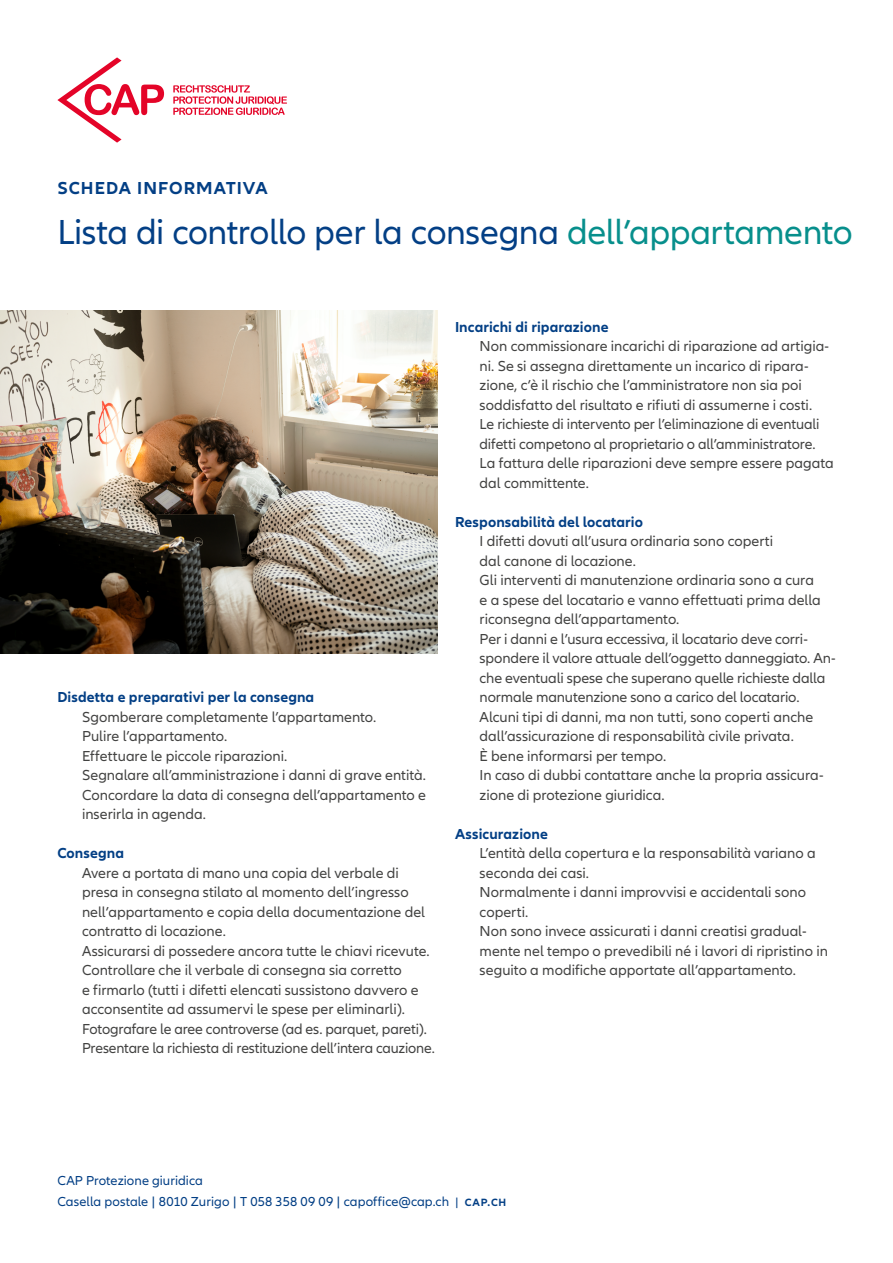
<style>
.page{position:relative;width:893px;height:1263px;background:#fff}
.page>*{position:absolute;margin:0;border:0;box-sizing:border-box;transform-origin:0 0}
.t1{font:36px "Allianz Neo";letter-spacing:-.01em;color:#033f85}
.t2{font:700 18px "Allianz Neo";letter-spacing:.055em;color:#033f85}
.Copy_10_13pt{font:15px/19.5px "Allianz Neo";color:#424241}
.t3{font:700 15px "Allianz Neo";letter-spacing:.005em;color:#033f85}
.Copy_8pt{font:13.5px "Allianz Neo";letter-spacing:.005em;color:#033f85}
.Headline_8pt{font:13.5px "Allianz Neo";color:#033f85}
.s1{color:#078f8c}
.s2{font-size:12px}
.s3{font-weight:700;font-size:10.95px}
</style>
<div class="page">
<svg style="left:57px;top:57px;width:107px;height:86px"></svg>
<svg style="left:173px;top:85px;width:114px;height:30px"></svg>
<img style="left:0;top:311px;width:438px;height:342px">
<p class="t2" style="left:57px;top:177px;width:212px">SCHEDA INFORMATIVA</p>
<p class="t1" style="left:57px;top:212px;width:797px">Lista di controllo per la consegna <span class="s1">dell’appartamento</span></p>
<h3 class="t3" style="left:57px;top:688px;width:258px">Disdetta e preparativi per la consegna</h3>
<p class="Copy_10_13pt" style="left:82px;top:707px;width:296px">Sgomberare completamente l’appartamento.</p>
<p class="Copy_10_13pt" style="left:82px;top:727px;width:147px">Pulire l’appartamento.</p>
<p class="Copy_10_13pt" style="left:82px;top:746px;width:207px">Effettuare le piccole riparazioni.</p>
<p class="Copy_10_13pt" style="left:82px;top:766px;width:346px">Segnalare all’amministrazione i danni di grave entità.</p>
<p class="Copy_10_13pt" style="left:82px;top:785px;width:345px">Concordare la data di consegna dell’appartamento e inserirla in agenda.</p>
<h3 class="t3" style="left:57px;top:844px;width:68px">Consegna</h3>
<p class="Copy_10_13pt" style="left:82px;top:863px;width:345px">Avere a portata di mano una copia del verbale di presa in consegna stilato al momento dell’ingresso nell’appartamento e copia della documentazione del contratto di locazione.</p>
<p class="Copy_10_13pt" style="left:82px;top:941px;width:349px">Assicurarsi di possedere ancora tutte le chiavi ricevute.</p>
<p class="Copy_10_13pt" style="left:82px;top:961px;width:338px">Controllare che il verbale di consegna sia corretto<br>e firmarlo (tutti i difetti elencati sussistono davvero e acconsentite ad assumervi le spese per eliminarli).</p>
<p class="Copy_10_13pt" style="left:82px;top:1019px;width:346px">Fotografare le aree controverse (ad es. parquet, pareti).</p>
<p class="Copy_10_13pt" style="left:82px;top:1039px;width:354px">Presentare la richiesta di restituzione dell’intera cauzione.</p>
<h3 class="t3" style="left:455px;top:318px;width:155px">Incarichi di riparazione</h3>
<p class="Copy_10_13pt" style="left:480px;top:337px;width:351px">Non commissionare incarichi di riparazione ad artigia&shy;ni. Se si assegna direttamente un incarico di ripara&shy;zione, c’è il rischio che l’amministratore non sia poi soddisfatto del risultato e rifiuti di assumerne i costi.</p>
<p class="Copy_10_13pt" style="left:480px;top:415px;width:341px">Le richieste di intervento per l’eliminazione di eventuali difetti competono al proprietario o all’amministratore.</p>
<p class="Copy_10_13pt" style="left:480px;top:454px;width:356px">La fattura delle riparazioni deve sempre essere pagata dal committente.</p>
<h3 class="t3" style="left:455px;top:513px;width:190px">Responsabilità del locatario</h3>
<p class="Copy_10_13pt" style="left:480px;top:532px;width:295px">I difetti dovuti all’usura ordinaria sono coperti</p>
<p class="Copy_10_13pt" style="left:480px;top:551px;width:158px">dal canone di locazione.</p>
<p class="Copy_10_13pt" style="left:480px;top:571px;width:343px">Gli interventi di manutenzione ordinaria sono a cura e a spese del locatario e vanno effettuati prima della riconsegna dell’appartamento.</p>
<p class="Copy_10_13pt" style="left:480px;top:629px;width:357px">Per i danni e l’usura eccessiva, il locatario deve corri&shy;spondere il valore attuale dell’oggetto danneggiato. An&shy;che eventuali spese che superano quelle richieste dalla normale manutenzione sono a carico del locatario.</p>
<p class="Copy_10_13pt" style="left:480px;top:707px;width:335px">Alcuni tipi di danni, ma non tutti, sono coperti anche dall’assicurazione di responsabilità civile privata.<br>È bene informarsi per tempo.</p>
<p class="Copy_10_13pt" style="left:480px;top:766px;width:345px">In caso di dubbi contattare anche la propria assicura&shy;zione di protezione giuridica.</p>
<h3 class="t3" style="left:455px;top:825px;width:94px">Assicurazione</h3>
<p class="Copy_10_13pt" style="left:480px;top:844px;width:337px">L’entità della copertura e la responsabilità variano a seconda dei casi.</p>
<p class="Copy_10_13pt" style="left:480px;top:883px;width:328px">Normalmente i danni improvvisi e accidentali sono coperti.</p>
<p class="Copy_10_13pt" style="left:480px;top:922px;width:350px">Non sono invece assicurati i danni creatisi gradual&shy;mente nel tempo o prevedibili né i lavori di ripristino in seguito a modifiche apportate all’appartamento.</p>
<p class="Headline_8pt" style="left:57px;top:1173px;width:147px">CAP Protezione giuridica</p>
<p class="Copy_8pt" style="left:57px;top:1193px;width:450px">Casella postale | 8010 Zurigo | T 058 358 09 09 | capoffice@cap.ch <span class="s2">|</span> <span class="s3">CAP.CH</span></p>
</div>
